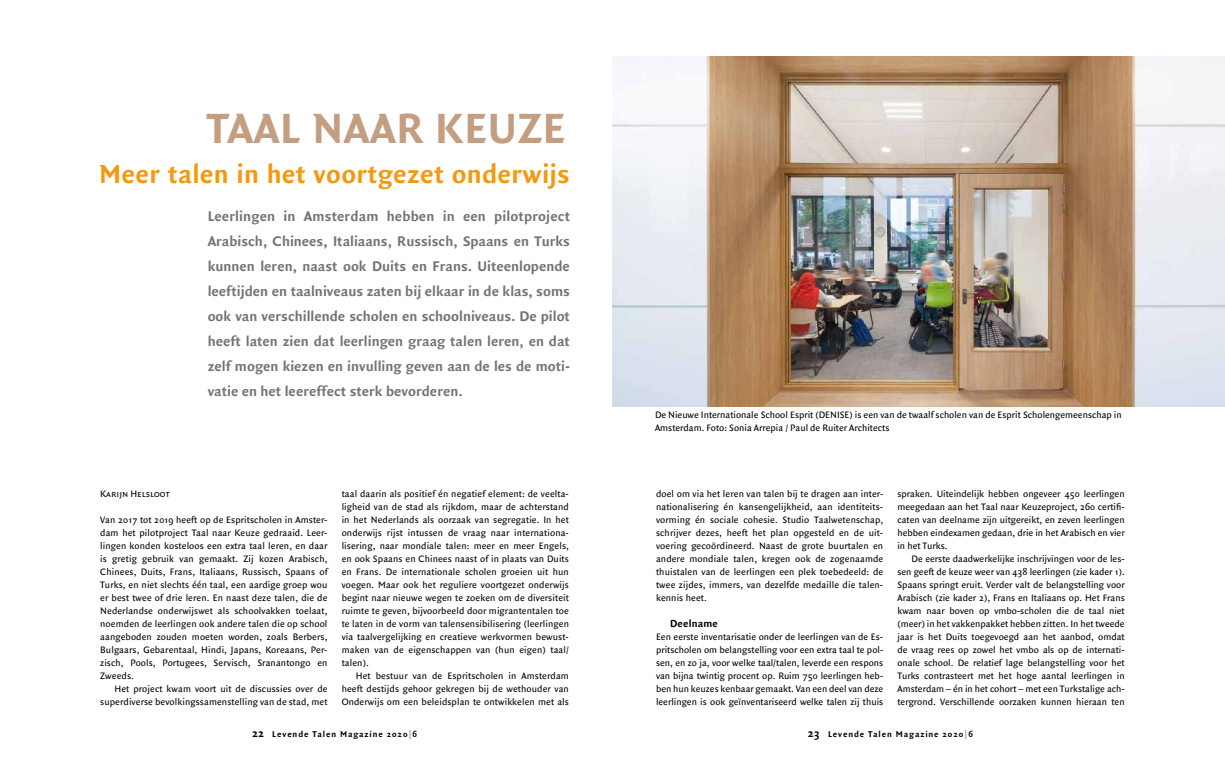
<style>
.page{position:relative;width:1225px;height:766px;background:#fff}
.page>*{position:absolute;margin:0;border:0;box-sizing:border-box;transform-origin:0 0}
.t1{font:700 45.4px "Quadraat Sans";letter-spacing:.015em;color:#c39e81}
.t2{font:700 28px "Quadraat Sans";letter-spacing:.01em;color:#f39910}
.t3{font:700 15px/25px "Quadraat Sans";color:#747476;text-align:justify}
.t4{font:700 11px "Quadraat Sans";letter-spacing:.015em;color:#000}
.t5{font:10px/13px "Quadraat Sans";color:#000;text-align:justify}
.t6{font:10px "Quadraat Sans Caps";color:#000}
.t7{font:700 9px "Quadraat Sans";letter-spacing:.1em;color:#000}
.s1{font-size:12px}
.s2{color:#9a9b9d}
</style>
<div class="page">
<img style="left:612px;top:57px;width:613px;height:349px">
<h1 class="t1" style="left:207px;top:103px;width:360px">TAAL NAAR KEUZE</h1>
<h2 class="t2" style="left:99px;top:158px;width:472px">Meer talen in het voortgezet onderwijs</h2>
<p class="t3" style="left:208px;top:204px;width:364px">Leerlingen in Amsterdam hebben in een pilotproject Arabisch, Chinees, Italiaans, Russisch, Spaans en Turks kunnen leren, naast ook Duits en Frans. Uiteenlopende leeftijden en taalniveaus zaten bij elkaar in de klas, soms ook van verschillende scholen en schoolniveaus. De pilot heeft laten zien dat leerlingen graag talen leren, en dat zelf mogen kiezen en invulling geven aan de les de moti&shy;vatie en het leereffect sterk bevorderen.</p>
<p class="t6" style="left:100px;top:487px;width:71px">Karijn Helsloot</p>
<p class="t5" style="left:100px;top:513px;width:229px">Van 2017 tot 2019 heeft op de Espritscholen in Amster&shy;dam het pilotproject Taal naar Keuze gedraaid. Leer&shy;lingen konden kosteloos een extra taal leren, en daar is gretig gebruik van gemaakt. Zij kozen Arabisch, Chinees, Duits, Frans, Italiaans, Russisch, Spaans of Turks, en niet slechts één taal, een aardige groep wou er best twee of drie leren. En naast deze talen, die de Nederlandse onderwijswet als schoolvakken toelaat, noemden de leerlingen ook andere talen die op school aangeboden zouden moeten worden, zoals Berbers, Bulgaars, Gebarentaal, Hindi, Japans, Koreaans, Per&shy;zisch, Pools, Portugees, Servisch, Sranantongo en Zweeds.</p>
<p class="t5" style="left:100px;top:682px;width:229px;text-align:right">Het project kwam voort uit de discussies over de superdiverse bevolkingssamenstelling van de stad, met</p>
<p class="t5" style="left:342px;top:487px;width:229px">taal daarin als positief én negatief element: de veelta&shy;ligheid van de stad als rijkdom, maar de achterstand in het Nederlands als oorzaak van segregatie. In het onderwijs rijst intussen de vraag naar internationa&shy;lisering, naar mondiale talen: meer en meer Engels, en ook Spaans en Chinees naast of in plaats van Duits en Frans. De internationale scholen groeien uit hun voegen. Maar ook het reguliere voortgezet onderwijs begint naar nieuwe wegen te zoeken om de diversiteit ruimte te geven, bijvoorbeeld door migrantentalen toe te laten in de vorm van talensensibilisering (leerlingen via taalvergelijking en creatieve werkvormen bewust&shy;maken van de eigenschappen van (hun eigen) taal/ talen).</p>
<p class="t5" style="left:342px;top:669px;width:229px;text-indent:14px">Het bestuur van de Espritscholen in Amsterdam heeft destijds gehoor gekregen bij de wethouder van Onderwijs om een beleidsplan te ontwikkelen met als</p>
<p class="t5" style="left:655px;top:408px;width:468px">De Nieuwe Internationale School Esprit (DENISE) is een van de twaalf scholen van de Esprit Scholengemeenschap in<br>Amsterdam. Foto: Sonia Arrepia / Paul de Ruiter Architects</p>
<p class="t5" style="left:656px;top:487px;width:229px">doel om via het leren van talen bij te dragen aan inter&shy;nationalisering én kansengelijkheid, aan identiteits&shy;vorming én sociale cohesie. Studio Taalwetenschap, schrijver dezes, heeft het plan opgesteld en de uit&shy;voering gecoördineerd. Naast de grote buurtalen en andere mondiale talen, kregen ook de zogenaamde thuistalen van de leerlingen een plek toebedeeld: de twee zijdes, immers, van dezelfde medaille die talen&shy;kennis heet.</p>
<p class="t4" style="left:670px;top:617px;width:49px">Deelname</p>
<p class="t5" style="left:656px;top:630px;width:229px">Een eerste inventarisatie onder de leerlingen van de Es&shy;pritscholen om belangstelling voor een extra taal te pol&shy;sen, en zo ja, voor welke taal/talen, leverde een respons van bijna twintig procent op. Ruim 750 leerlingen heb&shy;ben hun keuzes kenbaar gemaakt. Van een deel van deze leerlingen is ook geïnventariseerd welke talen zij thuis</p>
<p class="t5" style="left:897px;top:487px;width:229px">spraken. Uiteindelijk hebben ongeveer 450 leerlingen meegedaan aan het Taal naar Keuzeproject, 260 certifi&shy;caten van deelname zijn uitgereikt, en zeven leerlingen hebben eindexamen gedaan, drie in het Arabisch en vier in het Turks.</p>
<p class="t5" style="left:897px;top:552px;width:229px;text-indent:14px">De eerste daadwerkelijke inschrijvingen voor de les&shy;sen geeft de keuze weer van 438 leerlingen (zie kader 1).<br>Spaans springt eruit. Verder valt de belangstelling voor Arabisch (zie kader 2), Frans en Italiaans op. Het Frans kwam naar boven op vmbo-scholen die de taal niet (meer) in het vakkenpakket hebben zitten. In het tweede jaar is het Duits toegevoegd aan het aanbod, omdat de vraag rees op zowel het vmbo als op de internati&shy;onale school. De relatief lage belangstelling voor het Turks contrasteert met het hoge aantal leerlingen in Amsterdam – én in het cohort – met een Turkstalige ach&shy;tergrond. Verschillende oorzaken kunnen hieraan ten</p>
<p class="t7" style="left:252px;top:729px;width:166px"><span class="s1">22</span> Levende Talen Magazine 2020<span class="s2">|</span>6</p>
<p class="t7" style="left:808px;top:729px;width:166px"><span class="s1">23</span> Levende Talen Magazine 2020<span class="s2">|</span>6</p>
</div>
